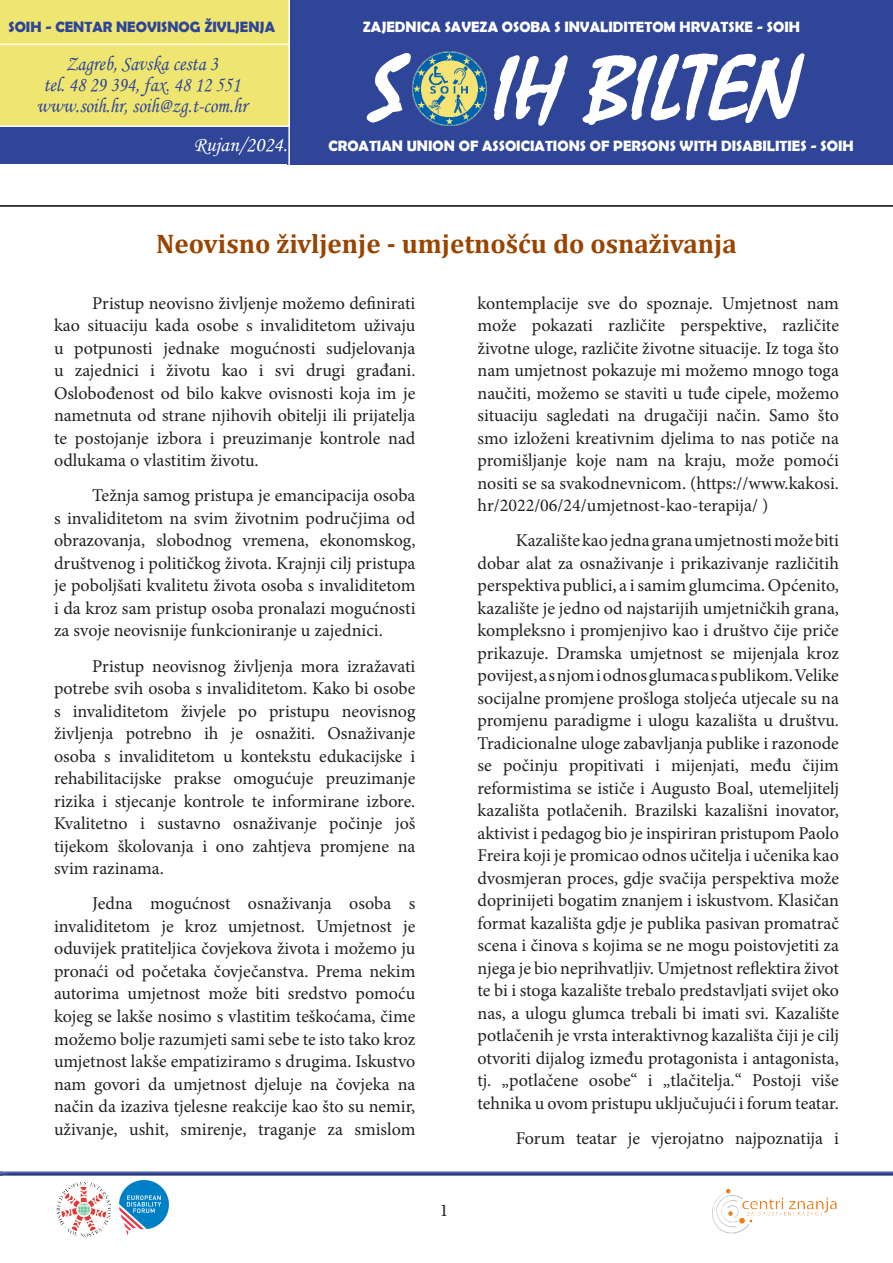
<style>
.page{position:relative;width:893px;height:1263px;background:#fff}
.page>*{position:absolute;margin:0;border:0;box-sizing:border-box;transform-origin:0 0}
.t1{font:italic 90px "Mistral";color:#fff}
.t2{font:italic 45px "Mistral";color:#2f4598}
.t3{font:700 27px "Cambria";color:#994401}
.t4{font:21px "Monotype Corsiva";color:#2f4598;scale:.9 1}
.t5{font:21px "Monotype Corsiva";color:#fff}
.t6{font:18px/22.5px "Minion Pro";color:#231f20;text-align:justify}
.t7{font:700 15px "Berlin Sans FB Demi";color:#fff}
.t8{font:700 15px "Berlin Sans FB Demi";color:#2f4598}
</style>
<div class="page">
<img style="left:56px;top:1181px;width:56px;height:56px">
<div style="left:0;top:1169px;width:893px;height:7px;background:#231f20;opacity:.75"></div>
<img style="left:119px;top:1180px;width:50px;height:56px">
<img style="left:712px;top:1188px;width:125px;height:46px">
<div style="left:287px;top:0;width:606px;height:164px;background:#2f4598"></div>
<div style="left:0;top:0;width:289px;height:128px;background:#efe671"></div>
<div style="left:0;top:126px;width:293px;height:38px;background:#2f4598"></div>
<hr style="left:288px;top:0;width:2px;height:168px;background:#fff">
<hr style="left:0;top:125px;width:289px;height:2px;background:#fff">
<hr style="left:0;top:44px;width:289px;height:1px;background:#fff">
<hr style="left:0;top:205px;width:893px;height:2px;background:#000">
<svg style="left:494px;top:55px;width:74px;height:71px"></svg>
<svg style="left:582px;top:53px;width:223px;height:72px"></svg>
<svg style="left:366px;top:53px;width:47px;height:70px"></svg>
<img style="left:413px;top:52px;width:73px;height:74px">
<p class="t8" style="left:9px;top:18px;width:268px">SOIH - CENTAR NEOVISNOG ŽIVLJENJA</p>
<p class="t7" style="left:363px;top:18px;width:439px">ZAJEDNICA SAVEZA OSOBA S INVALIDITETOM HRVATSKE - SOIH</p>
<h2 class="t2" style="left:54px;top:38px;width:212px">S IH BILTEN</h2>
<p class="t4" style="left:66px;top:51px;width:171px">Zagreb, Savska cesta 3</p>
<p class="t4" style="left:43px;top:72px;width:220px">tel. 48 29 394, fax. 48 12 551</p>
<p class="t4" style="left:37px;top:93px;width:235px">www.soih.hr, soih@zg.t-com.hr</p>
<p class="t5" style="left:193px;top:132px;width:96px">Rujan/2024.</p>
<p class="t1" style="left:368px;top:35px;width:50px">S</p>
<p class="t1" style="left:490px;top:35px;width:323px">IH BILTEN</p>
<p class="t7" style="left:328px;top:137px;width:527px">CROATIAN UNION OF ASSOICIATIONS OF PERSONS WITH DISABILITIES - SOIH</p>
<p class="t3" style="left:156px;top:224px;width:582px">Neovisno življenje - umjetnošću do osnaživanja</p>
<p class="t6" style="left:477px;top:292px;width:363px">kontemplacije sve do spoznaje. Umjetnost nam može pokazati različite perspektive, različite životne uloge, različite životne situacije. Iz toga što nam umjetnost pokazuje mi možemo mnogo toga naučiti, možemo se staviti u tuđe cipele, možemo situaciju sagledati na drugačiji način. Samo što smo izloženi kreativnim djelima to nas potiče na promišljanje koje nam na kraju, može pomoći nositi se sa svakodnevnicom. (https://www.kakosi. hr/2022/06/24/umjetnost-kao-terapija/ )</p>
<p class="t6" style="left:477px;top:529px;width:363px;text-indent:38px">Kazalište kao jedna grana umjetnosti može biti dobar alat za osnaživanje i prikazivanje različitih perspektiva publici, a i samim glumcima. Općenito, kazalište je jedno od najstarijih umjetničkih grana, kompleksno i promjenjivo kao i društvo čije priče prikazuje. Dramska umjetnost se mijenjala kroz povijest, a s njom i odnos glumaca s publikom. Velike socijalne promjene prošloga stoljeća utjecale su na promjenu paradigme i ulogu kazališta u društvu.<br>Tradicionalne uloge zabavljanja publike i razonode se počinju propitivati i mijenjati, među čijim reformistima se ističe i Augusto Boal, utemeljitelj kazališta potlačenih. Brazilski kazališni inovator, aktivist i pedagog bio je inspiriran pristupom Paolo Freira koji je promicao odnos učitelja i učenika kao dvosmjeran proces, gdje svačija perspektiva može doprinijeti bogatim znanjem i iskustvom. Klasičan format kazališta gdje je publika pasivan promatrač scena i činova s kojima se ne mogu poistovjetiti za njega je bio neprihvatljiv. Umjetnost reflektira život te bi i stoga kazalište trebalo predstavljati svijet oko nas, a ulogu glumca trebali bi imati svi. Kazalište potlačenih je vrsta interaktivnog kazališta čiji je cilj otvoriti dijalog između protagonista i antagonista, tj. „potlačene osobe“ i „tlačitelja.“ Postoji više tehnika u ovom pristupu uključujući i forum teatar.</p>
<p class="t6" style="left:516px;top:1127px;width:325px">Forum teatar je vjerojatno najpoznatija i</p>
<p class="t6" style="left:54px;top:292px;width:363px;text-indent:38px">Pristup neovisno življenje možemo definirati kao situaciju kada osobe s invaliditetom uživaju u potpunosti jednake mogućnosti sudjelovanja u zajednici i životu kao i svi drugi građani.<br>Oslobođenost od bilo kakve ovisnosti koja im je nametnuta od strane njihovih obitelji ili prijatelja te postojanje izbora i preuzimanje kontrole nad odlukama o vlastitim životu.</p>
<p class="t6" style="left:54px;top:484px;width:363px;text-indent:38px">Težnja samog pristupa je emancipacija osoba s invaliditetom na svim životnim područjima od obrazovanja, slobodnog vremena, ekonomskog, društvenog i političkog života. Krajnji cilj pristupa je poboljšati kvalitetu života osoba s invaliditetom i da kroz sam pristup osoba pronalazi mogućnosti za svoje neovisnije funkcioniranje u zajednici.</p>
<p class="t6" style="left:54px;top:655px;width:363px;text-indent:38px">Pristup neovisnog življenja mora izražavati potrebe svih osoba s invaliditetom. Kako bi osobe s invaliditetom živjele po pristupu neovisnog življenja potrebno ih je osnažiti. Osnaživanje osoba s invaliditetom u kontekstu edukacijske i rehabilitacijske prakse omogućuje preuzimanje rizika i stjecanje kontrole te informirane izbore.<br>Kvalitetno i sustavno osnaživanje počinje još tijekom školovanja i ono zahtjeva promjene na svim razinama.</p>
<p class="t6" style="left:54px;top:892px;width:363px;text-indent:38px">Jedna mogućnost osnaživanja osoba s invaliditetom je kroz umjetnost. Umjetnost je oduvijek pratiteljica čovjekova života i možemo ju pronaći od početaka čovječanstva. Prema nekim autorima umjetnost može biti sredstvo pomoću kojeg se lakše nosimo s vlastitim teškoćama, čime možemo bolje razumjeti sami sebe te isto tako kroz umjetnost lakše empatiziramo s drugima. Iskustvo nam govori da umjetnost djeluje na čovjeka na način da izaziva tjelesne reakcije kao što su nemir, uživanje, ushit, smirenje, traganje za smislom</p>
<p class="t6" style="left:440px;top:1199px;width:10px">1</p>
</div>
